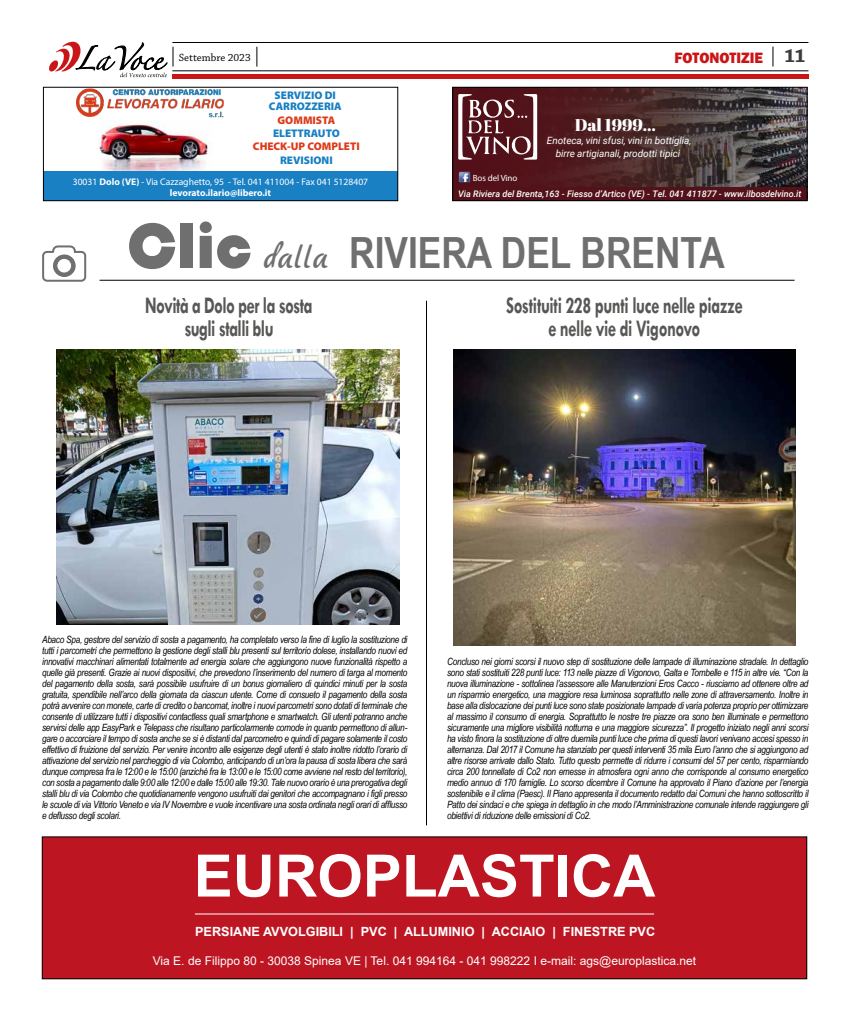
<style>
.page{position:relative;width:851px;height:1021px;background:#fff}
.page>*{position:absolute;margin:0;border:0;box-sizing:border-box;transform-origin:0 0}
.t1{font:700 58.5px "Arial";color:#fff}
.t2{font:700 43px "Arial Narrow";color:#706f6f}
.t3{font:700 24px/23px "Tw Cen";letter-spacing:-.03em;color:#575756;text-align:center;scale:.7 1}
.t4{font:17px "Abril Fatface";letter-spacing:-.01em;color:#fff}
.t5{font:800 15.4px "Franklin Gothic";color:#ca1517;scale:.95 1}
.t6{font:700 12.7px "Arial";color:#fff}
.t7{font:12px "Arial";color:#fff}
.t8{font:900 11.1px/11.1px "Myriad Pro";color:#1980c3;text-align:center}
.t9{font:900 11.1px "Myriad Pro";color:#dd3b1b}
.t10{font:11px "Chaparral Pro";color:#000}
.t11{font:italic 10px/11px "Arial Narrow";letter-spacing:-.025em;color:#000;text-align:justify}
.t12{font:italic 10px/13.2px "Roboto";letter-spacing:-.01em;color:#fff;text-align:center}
.t13{font:9.6px/11px "Myriad Pro";color:#fff;text-align:center}
.t14{font:italic 500 9px "Roboto";color:#fff}
.t15{font:9px "Myriad Pro";letter-spacing:-.01em;color:#fff}
.s1{font-family:"Chaparral Pro";font-weight:700;font-size:20px;color:#3c3c3b}
.s2{font-weight:700}
.s3{font-family:"Bauhaus 93";font-weight:400;font-size:66px}
.s4{font-family:"aka Dora";font-weight:400;font-size:36px}
</style>
<div class="page">
<div style="left:172px;top:74px;width:636px;height:5px;background:#ca1517"></div>
<hr style="left:172px;top:42px;width:636px;height:1px;background:#000">
<svg style="left:772px;top:47px;width:1px;height:19px"></svg>
<svg style="left:256px;top:47px;width:1px;height:20px"></svg>
<svg style="left:49px;top:41px;width:125px;height:36px"></svg>
<hr style="left:172px;top:70px;width:636px;height:1px;background:#000">
<img style="left:766px;top:89px;width:39px;height:98px">
<svg style="left:454px;top:89px;width:312px;height:98px;background:#4c2c2d"></svg>
<svg style="left:458px;top:94px;width:79px;height:66px"></svg>
<svg style="left:458px;top:171px;width:12px;height:12px"></svg>
<div style="left:452px;top:187px;width:355px;height:14px;background:#531219"></div>
<div style="left:452px;top:87px;width:355px;height:114px;border:1px solid #000"></div>
<img style="left:99px;top:121px;width:109px;height:50px">
<img style="left:76px;top:89px;width:148px;height:29px">
<div style="left:43px;top:171px;width:354px;height:30px;background:#1980c3"></div>
<div style="left:43px;top:87px;width:355px;height:114px;border:1px solid #000"></div>
<div style="left:42px;top:836px;width:764px;height:142px;background:#bd1622"></div>
<hr style="left:195px;top:913px;width:459px;height:1px;background:#fff">
<hr style="left:426px;top:301px;width:1px;height:524px;background:#000">
<hr style="left:100px;top:280px;width:694px;height:1px;background:#000">
<svg style="left:42px;top:245px;width:45px;height:162px"></svg>
<div style="left:57px;top:258px;width:15px;height:15px;background:#fff;border-radius:50%"></div>
<div style="left:56px;top:258px;width:16px;height:15px;border:1px solid #706f6f;border-radius:50%"></div>
<img style="left:57px;top:349px;width:342px;height:275px">
<img style="left:453px;top:349px;width:342px;height:297px">
<p class="t10" style="left:179px;top:52px;width:73px">Settembre 2023</p>
<h3 class="t5" style="left:674px;top:48px;width:139px">FOTONOTIZIE <span class="s1">11</span></h3>
<p class="t8" style="left:269px;top:90px;width:74px">SERVIZIO DI<br>CARROZZERIA</p>
<p class="t9" style="left:277px;top:113px;width:59px">GOMMISTA</p>
<p class="t8" style="left:273px;top:127px;width:68px">ELETTRAUTO</p>
<p class="t9" style="left:253px;top:139px;width:108px">CHECK-UP COMPLETI</p>
<p class="t8" style="left:280px;top:154px;width:54px">REVISIONI</p>
<p class="t13" style="left:73px;top:176px;width:297px">30031 <span class="s2">Dolo (VE)</span> - Via Cazzaghetto, 95 - Tel. 041 411004 - Fax 041 5128407 <span class="s2">levorato.ilario@libero.it</span></p>
<h3 class="t4" style="left:574px;top:113px;width:83px">Dal 1999...</h3>
<p class="t12" style="left:547px;top:134px;width:146px">Enoteca, vini sfusi, vini in bottiglia, birre artigianali, prodotti tipici</p>
<p class="t15" style="left:472px;top:172px;width:46px">Bos del Vino</p>
<p class="t14" style="left:458px;top:188px;width:345px">Via Riviera del Brenta,163 - Fiesso d’Artico (VE) - Tel. 041 411877 - www.ilbosdelvino.it</p>
<h2 class="t2" style="left:127px;top:220px;width:599px"><span class="s3">Clic</span> <span class="s4">dalla</span> RIVIERA DEL BRENTA</h2>
<h3 class="t3" style="left:145px;top:293px;width:241px">Novità a Dolo per la sosta sugli stalli blu</h3>
<h3 class="t3" style="left:506px;top:293px;width:340px">Sostituiti 228 punti luce nelle piazze e nelle vie di Vigonovo</h3>
<p class="t11" style="left:42px;top:633px;width:367px">Abaco Spa, gestore del servizio di sosta a pagamento, ha completato verso la fine di luglio la sostituzione di tutti i parcometri che permettono la gestione degli stalli blu presenti sul territorio dolese, installando nuovi ed innovativi macchinari alimentati totalmente ad energia solare che aggiungono nuove funzionalità rispetto a quelle già presenti. Grazie ai nuovi dispositivi, che prevedono l’inserimento del numero di targa al momento del pagamento della sosta, sarà possibile usufruire di un bonus giornaliero di quindici minuti per la sosta gratuita, spendibile nell’arco della giornata da ciascun utente. Come di consueto il pagamento della sosta potrà avvenire con monete, carte di credito o bancomat, inoltre i nuovi parcometri sono dotati di terminale che consente di utilizzare tutti i dispositivi contactless quali smartphone e smartwatch. Gli utenti potranno anche servirsi delle app EasyPark e Telepass che risultano particolarmente comode in quanto permettono di allun&shy;gare o accorciare il tempo di sosta anche se si è distanti dal parcometro e quindi di pagare solamente il costo effettivo di fruizione del servizio. Per venire incontro alle esigenze degli utenti è stato inoltre ridotto l’orario di attivazione del servizio nel parcheggio di via Colombo, anticipando di un’ora la pausa di sosta libera che sarà dunque compresa fra le 12:00 e le 15:00 (anziché fra le 13:00 e le 15:00 come avviene nel resto del territorio), con sosta a pagamento dalle 9:00 alle 12:00 e dalle 15:00 alle 19:30. Tale nuovo orario è una prerogativa degli stalli blu di via Colombo che quotidianamente vengono usufruiti dai genitori che accompagnano i figli presso le scuole di via Vittorio Veneto e via IV Novembre e vuole incentivare una sosta ordinata negli orari di afflusso e deflusso degli scolari.</p>
<p class="t11" style="left:447px;top:655px;width:363px">Concluso nei giorni scorsi il nuovo step di sostituzione delle lampade di illuminazione stradale. In dettaglio sono stati sostituiti 228 punti luce: 113 nelle piazze di Vigonovo, Galta e Tombelle e 115 in altre vie. “Con la nuova illuminazione - sottolinea l’assessore alle Manutenzioni Eros Cacco - riusciamo ad ottenere oltre ad un risparmio energetico, una maggiore resa luminosa soprattutto nelle zone di attraversamento. Inoltre in base alla dislocazione dei punti luce sono state posizionate lampade di varia potenza proprio per ottimizzare al massimo il consumo di energia. Soprattutto le nostre tre piazze ora sono ben illuminate e permettono sicuramente una migliore visibilità notturna e una maggiore sicurezza”. Il progetto iniziato negli anni scorsi ha visto finora la sostituzione di oltre duemila punti luce che prima di questi lavori venivano accesi spesso in alternanza. Dal 2017 il Comune ha stanziato per questi interventi 35 mila Euro l’anno che si aggiungono ad altre risorse arrivate dallo Stato. Tutto questo permette di ridurre i consumi del 57 per cento, risparmiando circa 200 tonnellate di Co2 non emesse in atmosfera ogni anno che corrisponde al consumo energetico medio annuo di 170 famiglie. Lo scorso dicembre il Comune ha approvato il Piano d’azione per l’energia sostenibile e il clima (Paesc). Il Piano appresenta il documento redatto dai Comuni che hanno sottoscritto il Patto dei sindaci e che spiega in dettaglio in che modo l’Amministrazione comunale intende raggiungere gli obiettivi di riduzione delle emissioni di Co2.</p>
<h1 class="t1" style="left:194px;top:834px;width:463px">EUROPLASTICA</h1>
<p class="t6" style="left:195px;top:922px;width:461px">PERSIANE AVVOLGIBILI | PVC | ALLUMINIO | ACCIAIO | FINESTRE PVC</p>
<p class="t7" style="left:153px;top:952px;width:544px">Via E. de Filippo 80 - 30038 Spinea VE | Tel. 041 994164 - 041 998222 I e-mail: ags@europlastica.net</p>
</div>
